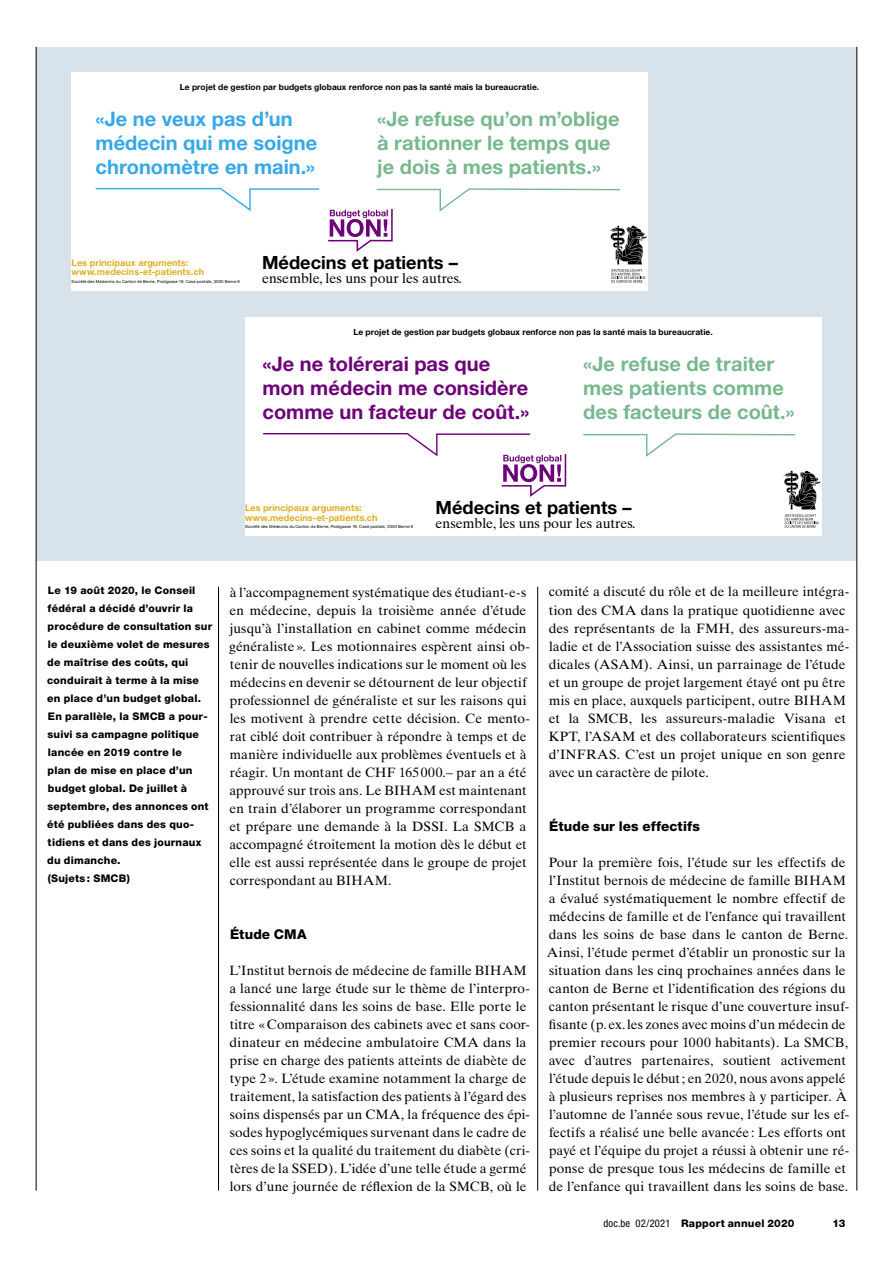
<style>
.page{position:relative;width:893px;height:1263px;background:#fff}
.page>*{position:absolute;margin:0;border:0;box-sizing:border-box;transform-origin:0 0}
.t1{font:700 19.95px/24px "Helvetica Neue LT Std";color:#77b88e}
.t2{font:700 19.95px/24px "Helvetica Neue LT Std";color:#6d0078}
.t3{font:700 19.95px/24px "Helvetica Neue LT Std";color:#36a7e9}
.t4{font:700 18.3px "Helvetica Neue LT Std";color:#000}
.t5{font:14.1px "Times Ten LT Std";color:#000}
.t6{font:13.5px/18px "Times Ten";letter-spacing:.005em;color:#000}
.t7{font:800 13.5px "Helvetica Neue LT Std";letter-spacing:.01em;color:#000}
.t8{font:800 10.5px/18px "Helvetica Neue LT Std";letter-spacing:.02em;color:#000}
.t9{font:700 9.15px/9.1px "Helvetica Neue LT Std";letter-spacing:.005em;color:#e0ad20}
.t10{font:700 8.4px "Helvetica Neue LT Std";letter-spacing:.005em;color:#000}
.t11{font:4.2px "Helvetica Neue LT Std";letter-spacing:.025em;color:#000}
.s1{font-weight:400;font-stretch:condensed}
</style>
<div class="page">
<div style="left:36px;top:47px;width:821px;height:513px;background:#d8e2eb"></div>
<div style="left:71px;top:72px;width:577px;height:218px;background:#fff"></div>
<svg style="left:95px;top:187px;width:225px;height:25px"></svg>
<svg style="left:328px;top:188px;width:319px;height:95px"></svg>
<div style="left:245px;top:317px;width:576px;height:219px;background:#fff"></div>
<svg style="left:783px;top:470px;width:37px;height:58px"></svg>
<svg style="left:263px;top:433px;width:303px;height:64px"></svg>
<svg style="left:583px;top:433px;width:213px;height:24px"></svg>
<hr style="left:218px;top:587px;width:1px;height:603px;background:#000">
<hr style="left:36px;top:47px;width:1px;height:1143px;background:#000">
<hr style="left:537px;top:587px;width:1px;height:603px;background:#000">
<hr style="left:857px;top:47px;width:1px;height:1143px;background:#000">
<p class="t10" style="left:180px;top:82px;width:361px">Le projet de gestion par budgets globaux renforce non pas la santé mais la bureaucratie.</p>
<h1 class="t3" style="left:96px;top:106px;width:223px">«Je ne veux pas d’un médecin qui me soigne chronomètre en main.»</h1>
<h1 class="t1" style="left:377px;top:106px;width:244px">«Je refuse qu’on m’oblige à rationner le temps que je dois à mes patients.»</h1>
<p class="t9" style="left:72px;top:258px;width:134px">Les principaux arguments: www.medecins-et-patients.ch</p>
<p class="t11" style="left:72px;top:279px;width:170px">Société des Médecins du Canton de Berne, Postgasse 19, Case postale, 3000 Berne 8</p>
<h2 class="t4" style="left:262px;top:251px;width:197px">Médecins et patients –</h2>
<p class="t5" style="left:262px;top:270px;width:202px">ensemble, les uns pour les autres.</p>
<p class="t10" style="left:353px;top:327px;width:361px">Le projet de gestion par budgets globaux renforce non pas la santé mais la bureaucratie.</p>
<h1 class="t2" style="left:263px;top:351px;width:268px">«Je ne tolérerai pas que mon médecin me considère comme un facteur de coût.»</h1>
<h1 class="t1" style="left:583px;top:351px;width:213px">«Je refuse de traiter mes patients comme des facteurs de coût.»</h1>
<p class="t9" style="left:245px;top:503px;width:134px">Les principaux arguments: www.medecins-et-patients.ch</p>
<p class="t11" style="left:245px;top:524px;width:170px">Société des Médecins du Canton de Berne, Postgasse 19, Case postale, 3000 Berne 8</p>
<h2 class="t4" style="left:436px;top:496px;width:197px">Médecins et patients –</h2>
<p class="t5" style="left:436px;top:515px;width:202px">ensemble, les uns pour les autres.</p>
<p class="t8" style="left:47px;top:581px;width:166px">Le 19 août 2020, le Conseil fédéral a décidé d’ouvrir la procédure de consultation sur le deuxième volet de mesures de maîtrise des coûts, qui conduirait à terme à la mise en place d’un budget global.<br>En parallèle, la SMCB a pour&shy;suivi sa campagne politique lancée en 2019 contre le<br>plan de mise en place d’un budget global. De juillet à septembre, des annonces ont été publiées dans des quo&shy;tidiens et dans des journaux du dimanche.<br>(Sujets: SMCB)</p>
<p class="t6" style="left:229px;top:583px;width:302px">à l’accompagnement systématique des étudiant-e-s en médecine, depuis la troisième année d’étude jusqu’à l’installation en cabinet comme médecin généraliste». Les motionnaires espèrent ainsi ob&shy;tenir de nouvelles indications sur le moment où les médecins en devenir se détournent de leur objectif professionnel de généraliste et sur les raisons qui les motivent à prendre cette décision. Ce mento&shy;rat ciblé doit contribuer à répondre à temps et de manière individuelle aux problèmes éventuels et à réagir. Un montant de CHF 165000.– par an a été approuvé sur trois ans. Le BIHAM est maintenant en train d’élaborer un programme correspondant et prépare une demande à la DSSI. La SMCB a accompagné étroitement la motion dès le début et elle est aussi représentée dans le groupe de projet correspondant au BIHAM.</p>
<p class="t7" style="left:230px;top:926px;width:78px">Étude CMA</p>
<p class="t6" style="left:229px;top:961px;width:302px">L’Institut bernois de médecine de famille BIHAM a lancé une large étude sur le thème de l’interpro&shy;fessionnalité dans les soins de base. Elle porte le titre «Comparaison des cabinets avec et sans coor&shy;dinateur en médecine ambulatoire CMA dans la prise en charge des patients atteints de diabète de type 2». L’étude examine notamment la charge de traitement, la satisfaction des patients à l’égard des soins dispensés par un CMA, la fréquence des épi&shy;sodes hypoglycémiques survenant dans le cadre de ces soins et la qualité du traitement du diabète (cri&shy;tères de la SSED). L’idée d’une telle étude a germé lors d’une journée de réflexion de la SMCB, où le</p>
<p class="t6" style="left:549px;top:583px;width:302px">comité a discuté du rôle et de la meilleure intégra&shy;tion des CMA dans la pratique quotidienne avec des représentants de la FMH, des assureurs-ma&shy;ladie et de l’Association suisse des assistantes mé&shy;dicales (ASAM). Ainsi, un parrainage de l’étude et un groupe de projet largement étayé ont pu être mis en place, auxquels participent, outre BIHAM et la SMCB, les assureurs-maladie Visana et KPT, l’ASAM et des collaborateurs scientifiques d’INFRAS. C’est un projet unique en son genre avec un caractère de pilote.</p>
<p class="t7" style="left:549px;top:818px;width:152px">Étude sur les effectifs</p>
<p class="t6" style="left:547px;top:853px;width:304px">Pour la première fois, l’étude sur les effectifs de l’Institut bernois de médecine de famille BIHAM a évalué systématiquement le nombre effectif de médecins de famille et de l’enfance qui travaillent dans les soins de base dans le canton de Berne.<br>Ainsi, l’étude permet d’établir un pronostic sur la situation dans les cinq prochaines années dans le canton de Berne et l’identification des régions du canton présentant le risque d’une couverture insuf&shy;fisante (p.ex.les zones avec moins d’un médecin de premier recours pour 1000 habitants). La SMCB, avec d’autres partenaires, soutient activement l’étude depuis le début; en 2020, nous avons appelé à plusieurs reprises nos membres à y participer. À l’automne de l’année sous revue, l’étude sur les ef&shy;fectifs a réalisé une belle avancée: Les efforts ont payé et l’équipe du projet a réussi à obtenir une ré&shy;ponse de presque tous les médecins de famille et de l’enfance qui travaillent dans les soins de base.</p>
<p class="t8" style="left:604px;top:1214px;width:192px"><span class="s1">doc.be 02/2021</span> Rapport annuel 2020</p>
<p class="t8" style="left:833px;top:1214px;width:14px">13</p>
</div>
